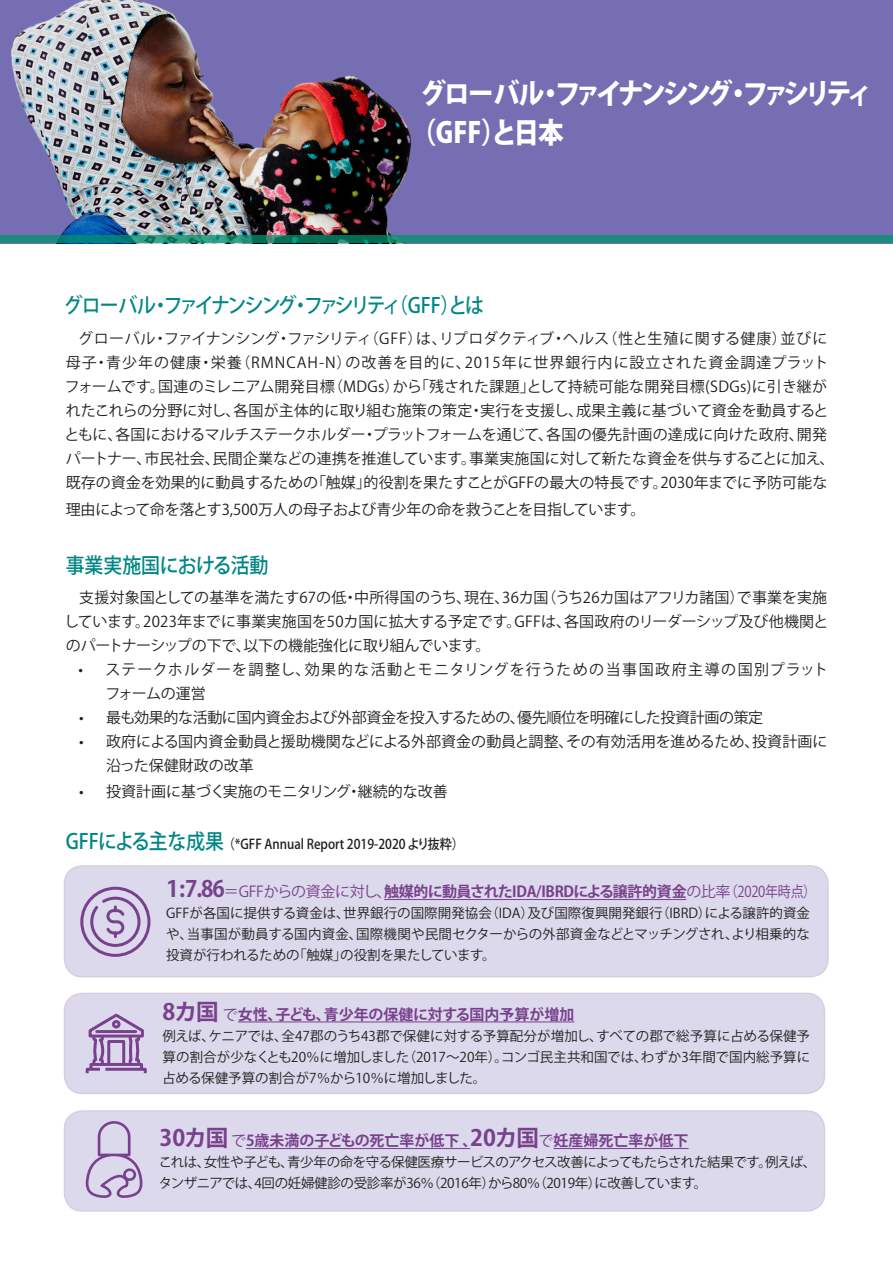
<style>
.page{position:relative;width:893px;height:1263px;background:#fff}
.page>*{position:absolute;margin:0;border:0;box-sizing:border-box;transform-origin:0 0}
.Body_Blue{font:800 28.5px/39px "Koz Go Std";letter-spacing:-.14em;color:#fff;scale:.9 1}
.Body_Blue-2{font:500 21px "Koz Go Pr 6 N";letter-spacing:-.12em;color:#008686;scale:.9 1}
.Body_Blue-3{font:500 21px "Koz Go Pr 6 N";letter-spacing:-.01em;color:#008686;scale:.9 1}
.Body{font:15px/24px "Koz Go Pr 6 N";color:#231f20;text-align:center}
.Body-2{font:700 15px "Koz Go Pr 6 N";color:#79418d}
.Body-3{font:15px "Koz Go Pr 6 N";letter-spacing:-.02em;color:#79418d}
.Body-4{font:15px/24px "Koz Go Pr 6 N";letter-spacing:.07em;color:#231f20}
.Body-5{font:15px "Koz Go Pr 6 N";letter-spacing:-.025em;color:#231f20}
.Body-6{font:15px "Koz Go Pr 6 N";letter-spacing:-.02em;color:#231f20}
.Body-7{font:13.5px/21px "Koz Go Pr 6 N";letter-spacing:-.025em;color:#231f20;text-align:justify}
.Body_Blue-4{font:500 13.5px "Koz Go Pr 6 N";color:#231f20;scale:.9 1}
.s1{font-size:21px;color:#008686}
.s2{font-weight:700;font-size:22.5px}
.s3{font-weight:700}
.s4{font-size:22.5px}
.s5{font-weight:400}
</style>
<div class="page">
<img style="left:0;top:0;width:893px;height:235px">
<svg style="left:0;top:235px;width:893px;height:8px;fill:#1f8a80"></svg>
<div style="left:64px;top:866px;width:764px;height:111px;background:#dbd9eb;border-radius:18px"></div>
<div style="left:64px;top:865px;width:765px;height:112px;border:2px solid #79418d;border-radius:18px"></div>
<hr style="left:384px;top:899px;width:302px;height:1px;background:#79418d">
<div style="left:64px;top:993px;width:760px;height:100px;background:#dbd9eb;border-radius:18px"></div>
<div style="left:64px;top:993px;width:761px;height:101px;border:2px solid #79418d;border-radius:18px"></div>
<hr style="left:238px;top:1021px;width:336px;height:1px;background:#79418d">
<svg style="left:85px;top:1013px;width:62px;height:61px"></svg>
<hr style="left:97px;top:1030px;width:39px;height:3px;background:#79418d">
<div style="left:64px;top:1111px;width:760px;height:100px;background:#dbd9eb;border-radius:18px"></div>
<div style="left:64px;top:1110px;width:761px;height:102px;border:2px solid #79418d;border-radius:18px"></div>
<hr style="left:246px;top:1148px;width:224px;height:1px;background:#79418d">
<hr style="left:554px;top:1148px;width:135px;height:1px;background:#79418d">
<svg style="left:85px;top:1121px;width:58px;height:77px"></svg>
<svg style="left:80px;top:886px;width:71px;height:71px"></svg>
<p class="Body_Blue" style="left:411px;top:76px;width:515px;text-indent:10px">グローバル・ファイナンシング・ファシリティ（GFF）と日本</p>
<p class="Body_Blue-2" style="left:64px;top:294px;width:468px">グローバル・ファイナンシング・ファシリティ（GFF）とは</p>
<p class="Body" style="left:64px;top:327px;width:771px">グローバル・ファイナンシング・ファシリティ（GFF）は、リプロダクティブ・ヘルス（性と生殖に関する健康）並びに<br>母子・青少年の健康・栄養（RMNCAH-N）の改善を目的に、2015年に世界銀行内に設立された資金調達プラットフォームです。国連のミレニアム開発目標（MDGs）から「残された課題」として持続可能な開発目標(SDGs)に引き継がれたこれらの分野に対し、各国が主体的に取り組む施策の策定・実行を支援し、成果主義に基づいて資金を動員するとともに、各国におけるマルチステークホルダー・プラットフォームを通じて、各国の優先計画の達成に向けた政府、開発パートナー、市民社会、民間企業などの連携を推進しています。事業実施国に対して新たな資金を供与することに加え、既存の資金を効果的に動員するための「触媒」的役割を果たすことがGFFの最大の特長です。2030年までに予防可能な</p>
<p class="Body-6" style="left:66px;top:501px;width:581px">理由によって命を落とす3,500万人の母子および青少年の命を救うことを目指しています。</p>
<p class="Body_Blue-3" style="left:66px;top:553px;width:227px">事業実施国における活動</p>
<p class="Body" style="left:64px;top:586px;width:766px;text-align:justify;text-indent:15px">支援対象国としての基準を満たす67の低・中所得国のうち、現在、36カ国（うち26カ国はアフリカ諸国）で事業を実施しています。2023年までに事業実施国を50カ国に拡大する予定です。GFFは、各国政府のリーダーシップ及び他機関とのパートナーシップの下で、以下の機能強化に取り組んでいます。</p>
<p class="Body-4" style="left:105px;top:658px;width:724px;text-indent:-27px">• ステークホルダーを調整し、効果的な活動とモニタリングを行うための当事国政府主導の国別プラットフォームの運営</p>
<p class="Body-5" style="left:79px;top:709px;width:686px">• 最も効果的な活動に国内資金および外部資金を投入するための、優先順位を明確にした投資計画の策定</p>
<p class="Body" style="left:106px;top:730px;width:723px;text-align:left;text-indent:-27px">• 政府による国内資金動員と援助機関などによる外部資金の動員と調整、その有効活用を進めるため、投資計画に沿った保健財政の改革</p>
<p class="Body" style="left:79px;top:779px;width:370px">• 投資計画に基づく実施のモニタリング・継続的な改善</p>
<p class="Body_Blue-4" style="left:66px;top:836px;width:444px"><span class="s1">GFFによる主な成果</span>（*GFF Annual Report 2019-2020 より抜粋）</p>
<p class="Body-3" style="left:166px;top:883px;width:652px"><span class="s2">1:7.86</span>＝GFFからの資金に対し、<span class="s3">触媒的に動員されたIDA/IBRDによる譲許的資金</span>の比率（2020年時点）</p>
<p class="Body-7" style="left:166px;top:903px;width:645px">GFFが各国に提供する資金は、世界銀行の国際開発協会（IDA）及び国際復興開発銀行（IBRD）による譲許的資金や、当事国が動員する国内資金、国際機関や民間セクターからの外部資金などとマッチングされ、より相乗的な投資が行われるための「触媒」の役割を果たしています。</p>
<p class="Body-2" style="left:163px;top:1006px;width:413px"><span class="s4">8カ国</span> <span class="s5">で</span>女性、子ども、青少年の保健に対する国内予算が増加</p>
<p class="Body-7" style="left:162px;top:1025px;width:650px">例えば、ケニアでは、全47郡のうち43郡で保健に対する予算配分が増加し、すべての郡で総予算に占める保健予算の割合が少なくとも20％に増加しました（2017～20年）。コンゴ民主共和国では、わずか3年間で国内総予算に占める保健予算の割合が7％から10％に増加しました。</p>
<p class="Body-2" style="left:160px;top:1132px;width:530px"><span class="s4">30カ国</span><span class="s5">で</span>5歳未満の子どもの死亡率が低下 、<span class="s4">20カ国</span><span class="s5">で</span>妊産婦死亡率が低下</p>
<p class="Body-7" style="left:159px;top:1152px;width:659px">これは、女性や子ども、青少年の命を守る保健医療サービスのアクセス改善によってもたらされた結果です。例えば、タンザニアでは、4回の妊婦健診の受診率が36％（2016年）から80％（2019年）に改善しています。</p>
</div>
